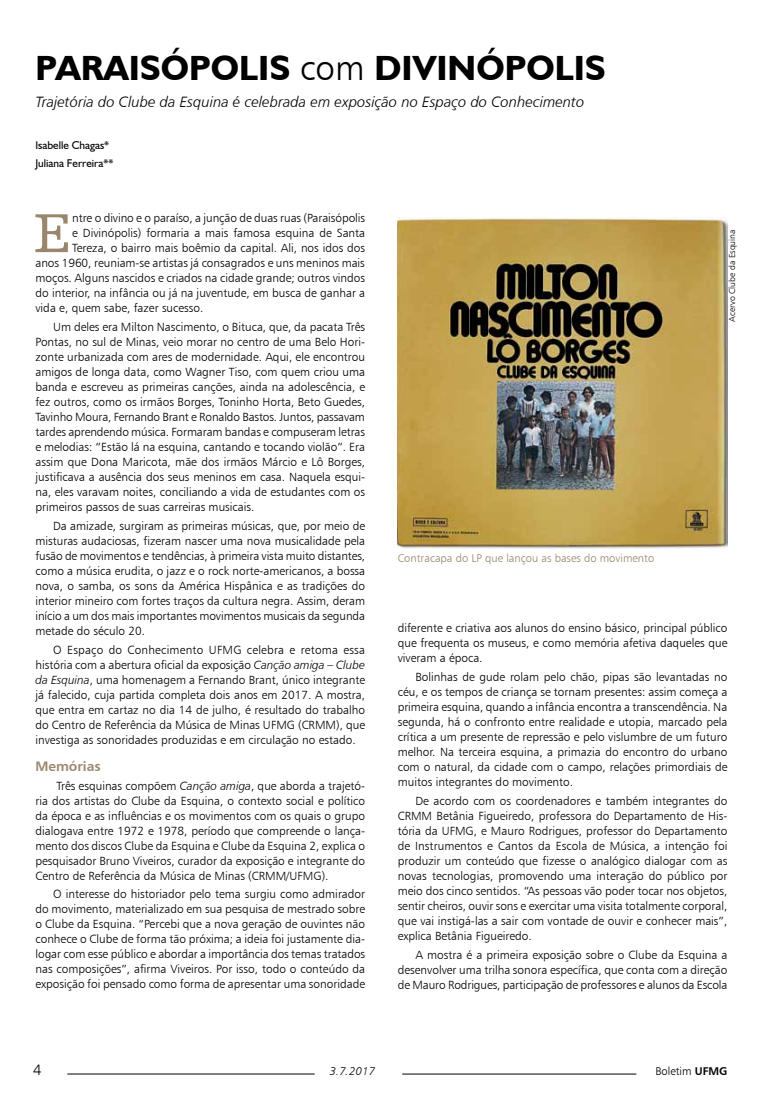
<style>
.page{position:relative;width:780px;height:1099px;background:#fff}
.page>*{position:absolute;margin:0;border:0;box-sizing:border-box;transform-origin:0 0}
.t1{font:57.88px "Humanist Slabserif 712 BT";color:#99866c}
.t2{font:700 35px "Humanist 521 BT";color:#000}
.t3{font:15px "Humanist 777 BT Light Italic B";color:#000}
.t4{font:15px "Humanist 777 BT Light B";color:#000}
.t5{font:13.75px "Humanist 777 BT Bold B";color:#99866c}
.t6{font:11.88px/15px "Humanist 777 BT Light B";color:#000;text-align:justify}
.t7{font:11.25px "Humanist 777 BT Light B";color:#99866c}
.t8{font:11.25px/18.8px "Humanist 521 BT";color:#000}
.t9{font:11.25px "Humanist 777 BT Light B";color:#000}
.t10{font:11.25px "Humanist 777 BT Light Italic B";color:#000}
.t11{font:8.75px "Humanist 777 BT Light B";color:#000}
.s1{font-family:"Humanist 777 BT Light B";font-weight:400}
.s2{font-family:"Humanist 777 BT Light Italic B"}
.s3{font-family:"Humanist 777 BT Bold B"}
</style>
<div class="page">
<hr style="left:67px;top:1073px;width:247px;height:1px;background:#000">
<hr style="left:402px;top:1073px;width:234px;height:1px;background:#000">
<img style="left:398px;top:218px;width:329px;height:330px">
<h2 class="t2" style="left:35px;top:46px;width:571px">PARAISÓPOLIS <span class="s1">com</span> DIVINÓPOLIS</h2>
<p class="t3" style="left:35px;top:93px;width:550px">Trajetória do Clube da Esquina é celebrada em exposição no Espaço do Conhecimento</p>
<p class="t8" style="left:35px;top:135px;width:79px">Isabelle Chagas*<br>Juliana Ferreira**</p>
<h1 class="t1" style="left:34px;top:198px;width:40px">E</h1>
<p class="t6" style="left:72px;top:210px;width:294px">ntre o divino e o paraíso, a junção de duas ruas (Paraisópolis</p>
<p class="t6" style="left:72px;top:225px;width:294px">e Divinópolis) formaria a mais famosa esquina de Santa</p>
<p class="t6" style="left:72px;top:240px;width:294px">Tereza, o bairro mais boêmio da capital. Ali, nos idos dos</p>
<p class="t6" style="left:35px;top:255px;width:331px">anos 1960, reuniam-se artistas já consagrados e uns meninos mais</p>
<p class="t6" style="left:35px;top:270px;width:331px">moços. Alguns nascidos e criados na cidade grande; outros vindos</p>
<p class="t6" style="left:35px;top:285px;width:331px">do interior, na infância ou já na juventude, em busca de ganhar a</p>
<p class="t6" style="left:35px;top:300px;width:169px">vida e, quem sabe, fazer sucesso.</p>
<p class="t6" style="left:35px;top:319px;width:331px;text-indent:18px">Um deles era Milton Nascimento, o Bituca, que, da pacata Três Pontas, no sul de Minas, veio morar no centro de uma Belo Hori&shy;zonte urbanizada com ares de modernidade. Aqui, ele encontrou amigos de longa data, como Wagner Tiso, com quem criou uma banda e escreveu as primeiras canções, ainda na adolescência, e fez outros, como os irmãos Borges, Toninho Horta, Beto Guedes, Tavinho Moura, Fernando Brant e Ronaldo Bastos. Juntos, passavam tardes aprendendo música. Formaram bandas e compuseram letras e melodias: “Estão lá na esquina, cantando e tocando violão”. Era assim que Dona Maricota, mãe dos irmãos Márcio e Lô Borges, justificava a ausência dos seus meninos em casa. Naquela esqui&shy;na, eles varavam noites, conciliando a vida de estudantes com os primeiros passos de suas carreiras musicais.</p>
<p class="t6" style="left:35px;top:518px;width:331px;text-indent:18px">Da amizade, surgiram as primeiras músicas, que, por meio de misturas audaciosas, fizeram nascer uma nova musicalidade pela fusão de movimentos e tendências, à primeira vista muito distantes, como a música erudita, o jazz e o rock norte-americanos, a bossa nova, o samba, os sons da América Hispânica e as tradições do interior mineiro com fortes traços da cultura negra. Assim, deram início a um dos mais importantes movimentos musicais da segunda metade do século 20.</p>
<p class="t6" style="left:35px;top:641px;width:331px;text-indent:18px">O Espaço do Conhecimento UFMG celebra e retoma essa história com a abertura oficial da exposição <span class="s2">Canção amiga – Clube da Esquina</span>, uma homenagem a Fernando Brant, único integrante já falecido, cuja partida completa dois anos em 2017. A mostra, que entra em cartaz no dia 14 de julho, é resultado do trabalho do Centro de Referência da Música de Minas UFMG (CRMM), que investiga as sonoridades produzidas e em circulação no estado.</p>
<p class="t5" style="left:35px;top:757px;width:67px">Memórias</p>
<p class="t6" style="left:35px;top:777px;width:331px;text-indent:21px">Três esquinas compõem <span class="s2">Canção amiga</span>, que aborda a trajetó&shy;ria dos artistas do Clube da Esquina, o contexto social e político da época e as influências e os movimentos com os quais o grupo dialogava entre 1972 e 1978, período que compreende o lança&shy;mento dos discos Clube da Esquina e Clube da Esquina 2, explica o pesquisador Bruno Viveiros, curador da exposição e integrante do Centro de Referência da Música de Minas (CRMM/UFMG).</p>
<p class="t6" style="left:35px;top:886px;width:331px;text-indent:18px">O interesse do historiador pelo tema surgiu como admirador do movimento, materializado em sua pesquisa de mestrado sobre o Clube da Esquina. “Percebi que a nova geração de ouvintes não conhece o Clube de forma tão próxima; a ideia foi justamente dia&shy;logar com esse público e abordar a importância dos temas tratados nas composições”, afirma Viveiros. Por isso, todo o conteúdo da exposição foi pensado como forma de apresentar uma sonoridade</p>
<p class="t11" style="left:726px;top:321px;width:94px;rotate:-90deg">Acervo Clube da Esquina</p>
<p class="t7" style="left:397px;top:551px;width:258px">Contracapa do LP que lançou as bases do movimento</p>
<p class="t6" style="left:397px;top:620px;width:331px">diferente e criativa aos alunos do ensino básico, principal público que frequenta os museus, e como memória afetiva daqueles que viveram a época.</p>
<p class="t6" style="left:397px;top:669px;width:331px;text-indent:18px">Bolinhas de gude rolam pelo chão, pipas são levantadas no céu, e os tempos de criança se tornam presentes: assim começa a primeira esquina, quando a infância encontra a transcendência. Na segunda, há o confronto entre realidade e utopia, marcado pela crítica a um presente de repressão e pelo vislumbre de um futuro melhor. Na terceira esquina, a primazia do encontro do urbano com o natural, da cidade com o campo, relações primordiais de muitos integrantes do movimento.</p>
<p class="t6" style="left:397px;top:793px;width:331px;text-indent:18px">De acordo com os coordenadores e também integrantes do CRMM Betânia Figueiredo, professora do Departamento de His&shy;tória da UFMG, e Mauro Rodrigues, professor do Departamento de Instrumentos e Cantos da Escola de Música, a intenção foi produzir um conteúdo que fizesse o analógico dialogar com as novas tecnologias, promovendo uma interação do público por meio dos cinco sentidos. “As pessoas vão poder tocar nos objetos, sentir cheiros, ouvir sons e exercitar uma visita totalmente corporal, que vai instigá-las a sair com vontade de ouvir e conhecer mais”, explica Betânia Figueiredo.</p>
<p class="t6" style="left:397px;top:947px;width:331px;text-indent:18px">A mostra é a primeira exposição sobre o Clube da Esquina a desenvolver uma trilha sonora específica, que conta com a direção de Mauro Rodrigues, participação de professores e alunos da Escola</p>
<p class="t4" style="left:33px;top:1060px;width:10px">4</p>
<p class="t10" style="left:330px;top:1064px;width:47px">3.7.2017</p>
<p class="t9" style="left:655px;top:1064px;width:74px">Boletim <span class="s3">UFMG</span></p>
</div>
